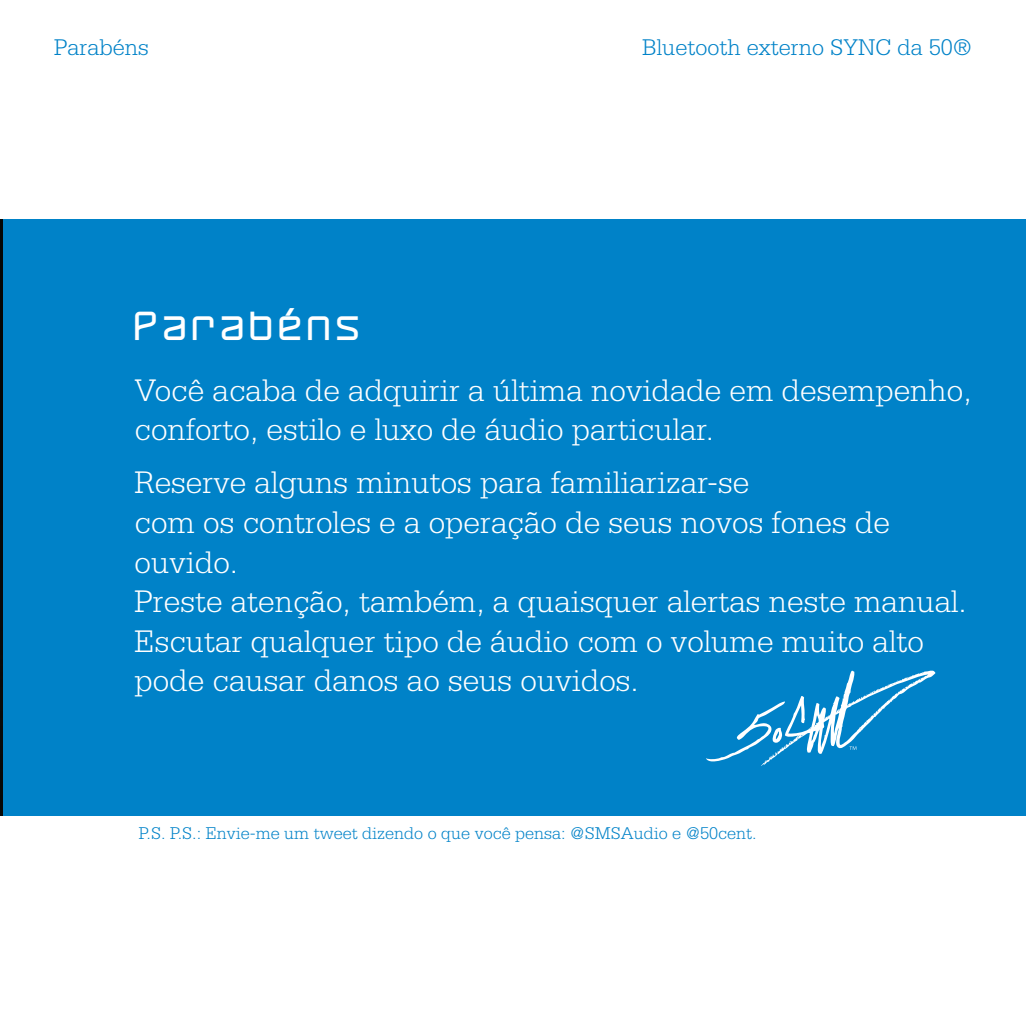
<style>
.page{position:relative;width:1026px;height:1026px;background:#fff}
.page>*{position:absolute;margin:0;border:0;box-sizing:border-box;transform-origin:0 0}
.t1{font:300 33px/39.6px "Serifa Std";color:#fff}
.zag{font:700 33px "Rave Party";letter-spacing:.2em;color:#fff}
.t2{font:300 24px "Serifa Std";color:#0082c8}
.t3{font:300 18px "Serifa Std";color:#0082c8}
</style>
<div class="page">
<img style="left:0;top:219px;width:4px;height:596px">
<div style="left:4px;top:219px;width:1022px;height:596px;background:#0082c8"></div>
<svg style="left:706px;top:671px;width:229px;height:95px"></svg>
<p class="t2" style="left:54px;top:34px;width:96px">Parabéns</p>
<p class="t2" style="left:642px;top:34px;width:331px">Bluetooth externo SYNC da 50®</p>
<p class="zag" style="left:135px;top:303px;width:226px">Parabéns</p>
<p class="t1" style="left:135px;top:370px;width:839px">Você acaba de adquirir a última novidade em desempenho, conforto, estilo e luxo de áudio particular.</p>
<p class="t1" style="left:135px;top:463px;width:834px">Reserve alguns minutos para familiarizar-se<br>com os controles e a operação de seus novos fones de ouvido.<br>Preste atenção, também, a quaisquer alertas neste manual.<br>Escutar qualquer tipo de áudio com o volume muito alto pode causar danos ao seus ouvidos.</p>
<p class="t3" style="left:139px;top:823px;width:619px">P.S. P.S.: Envie-me um tweet dizendo o que você pensa: @SMSAudio e @50cent.</p>
</div>
